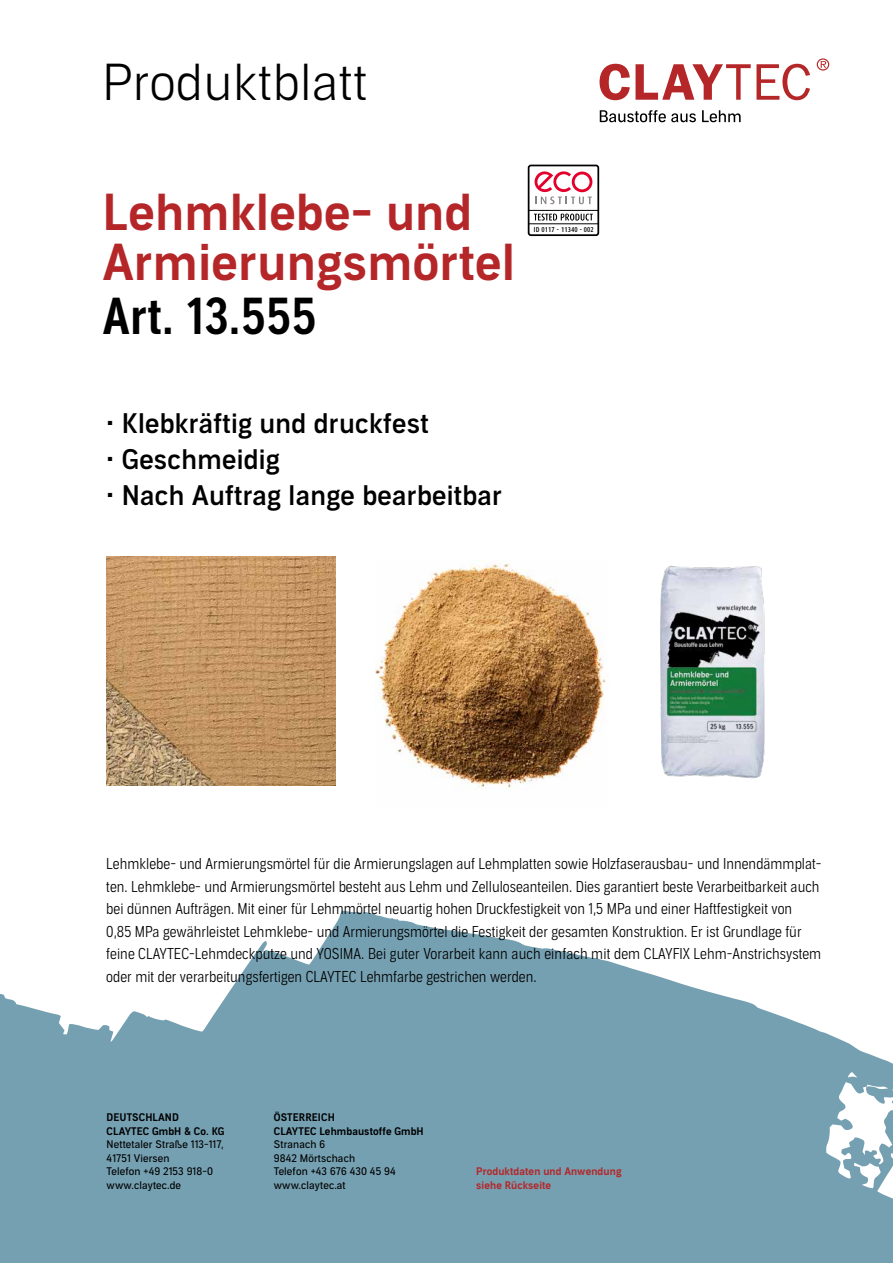
<style>
.page{position:relative;width:893px;height:1263px;background:#fff}
.page>*{position:absolute;margin:0;border:0;box-sizing:border-box;transform-origin:0 0}
.t1{font:49.5px/49.5px "Aago Sm";letter-spacing:.01em;color:#b52628}
.t2{font:300 49.5px "Aago";letter-spacing:.01em;color:#000}
.t3{font:49.5px "Aago Condensed Sm";letter-spacing:.01em;color:#000}
.t4{font:500 27px "Aago";letter-spacing:.01em;color:#000}
.t5{font:300 15px/22.5px "Aago Condensed";color:#000}
.t6{font:10.5px/13.5px "Aago";letter-spacing:.01em;color:#000}
.t7{font:10.5px/13.5px "Aago Sm";letter-spacing:.01em;color:#000}
.t8{font:10.5px/13.5px "Aago Sm";letter-spacing:.01em;color:#b52628}
.t9{font:500 7.2px "Dax Condensed";letter-spacing:.015em;color:#000}
</style>
<div class="page">
<svg style="left:0;top:910px;width:893px;height:353px;fill:#75a0b1"></svg>
<svg style="left:599px;top:64px;width:211px;height:36px"></svg>
<svg style="left:817px;top:58px;width:12px;height:13px"></svg>
<svg style="left:600px;top:110px;width:141px;height:12px"></svg>
<img style="left:375px;top:560px;width:231px;height:229px">
<img style="left:106px;top:557px;width:230px;height:229px">
<img style="left:660px;top:565px;width:105px;height:214px">
<div style="left:528px;top:165px;width:71px;height:71px;border:2px solid #000;border-radius:2px"></div>
<hr style="left:529px;top:210px;width:69px;height:1px;background:#000">
<hr style="left:529px;top:223px;width:69px;height:1px;background:#000">
<svg style="left:534px;top:171px;width:58px;height:33px"></svg>
<svg style="left:534px;top:214px;width:59px;height:7px"></svg>
<h1 class="t2" style="left:102px;top:54px;width:267px">Produktblatt</h1>
<h1 class="t1" style="left:102px;top:189px;width:414px">Lehmklebe- und<br>Armierungsmörtel</h1>
<h1 class="t3" style="left:102px;top:288px;width:216px">Art. 13.555</h1>
<p class="t9" style="left:534px;top:226px;width:61px">ID 0117 - 11340 - 002</p>
<h2 class="t4" style="left:106px;top:408px;width:324px">• Klebkräftig und druckfest</h2>
<h2 class="t4" style="left:106px;top:444px;width:175px">• Geschmeidig</h2>
<h2 class="t4" style="left:106px;top:480px;width:397px">• Nach Auftrag lange bearbeitbar</h2>
<p class="t5" style="left:106px;top:853px;width:717px">Lehmklebe- und Armierungsmörtel für die Armierungslagen auf Lehmplatten sowie Holzfaserausbau- und Innendämmplat&shy;ten. Lehmklebe- und Armierungsmörtel besteht aus Lehm und Zelluloseanteilen. Dies garantiert beste Verarbeitbarkeit auch bei dünnen Aufträgen. Mit einer für Lehmmörtel neuartig hohen Druckfestigkeit von 1,5 MPa und einer Haftfestigkeit von<br>0,85 MPa gewährleistet Lehmklebe- und Armierungsmörtel die Festigkeit der gesamten Konstruktion. Er ist Grundlage für feine CLAYTEC-Lehmdeckputze und YOSIMA. Bei guter Vorarbeit kann auch einfach mit dem CLAYFIX Lehm-Anstrichsystem oder mit der verarbeitungsfertigen CLAYTEC Lehmfarbe gestrichen werden.</p>
<p class="t7" style="left:107px;top:1111px;width:119px">DEUTSCHLAND<br>CLAYTEC GmbH &amp; Co. KG</p>
<p class="t6" style="left:107px;top:1138px;width:119px">Nettetaler Straße 113-117,<br>41751 Viersen<br>Telefon +49 2153 918-0 www.claytec.de</p>
<p class="t7" style="left:274px;top:1111px;width:151px">ÖSTERREICH<br>CLAYTEC Lehmbaustoffe GmbH</p>
<p class="t6" style="left:274px;top:1138px;width:123px">Stranach 6<br>9842 Mörtschach<br>Telefon +43 676 430 45 94 www.claytec.at</p>
<p class="t8" style="left:476px;top:1165px;width:147px">Produktdaten und Anwendung siehe Rückseite</p>
</div>
